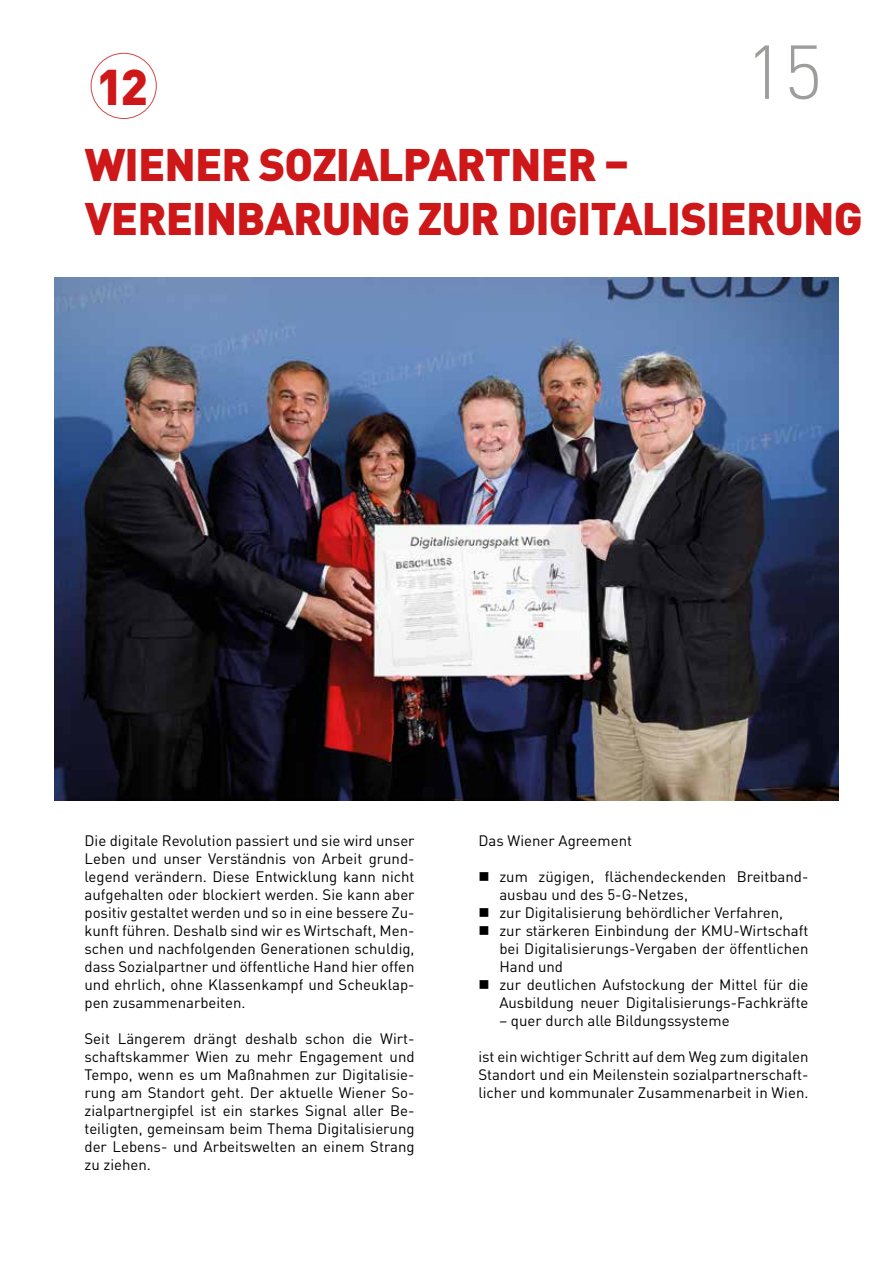
<style>
.page{position:relative;width:893px;height:1263px;background:#fff}
.page>*{position:absolute;margin:0;border:0;box-sizing:border-box;transform-origin:0 0}
.t1{font:300 75px "DIN";color:#9d9d9c}
.t2{font:900 49.5px "DIN Pro";color:#cd1719}
.t3{font:900 45px/54px "DIN Pro";letter-spacing:-.02em;color:#cd1719}
.t4{font:15px/18px "DIN Pro";color:#000;text-align:justify}
</style>
<div class="page">
<img style="left:54px;top:277px;width:785px;height:523px">
<div style="left:91px;top:53px;width:66px;height:66px;border:1px solid #cd1719;border-radius:50%"></div>
<h2 class="t2" style="left:96px;top:53px;width:53px">12</h2>
<h1 class="t1" style="left:745px;top:26px;width:79px">15</h1>
<h3 class="t3" style="left:85px;top:136px;width:780px">WIENER SOZIALPARTNER –<br>VEREINBARUNG ZUR DIGITALISIERUNG</h3>
<p class="t4" style="left:84px;top:831px;width:332px">Die digitale Revolution passiert und sie wird unser Leben und unser Verständnis von Arbeit grund&shy;legend verändern. Diese Entwicklung kann nicht aufgehalten oder blockiert werden. Sie kann aber positiv gestaltet werden und so in eine bessere Zu&shy;kunft führen. Deshalb sind wir es Wirtschaft, Men&shy;schen und nachfolgenden Generationen schuldig, dass Sozialpartner und öffentliche Hand hier offen und ehrlich, ohne Klassenkampf und Scheuklap&shy;pen zusammenarbeiten.</p>
<p class="t4" style="left:84px;top:1029px;width:332px">Seit Längerem drängt deshalb schon die Wirt&shy;schaftskammer Wien zu mehr Engagement und Tempo, wenn es um Maßnahmen zur Digitalisie&shy;rung am Standort geht. Der aktuelle Wiener So&shy;zialpartnergipfel ist ein starkes Signal aller Be&shy;teiligten, gemeinsam beim Thema Digitalisierung der Lebens- und Arbeitswelten an einem Strang zu ziehen.</p>
<p class="t4" style="left:478px;top:831px;width:155px">Das Wiener Agreement</p>
<p class="t4" style="left:499px;top:867px;width:311px;text-indent:-21px">■ zum zügigen, flächendeckenden Breitband&shy;ausbau und des 5-G-Netzes,</p>
<p class="t4" style="left:478px;top:903px;width:306px">■ zur Digitalisierung behördlicher Verfahren,</p>
<p class="t4" style="left:499px;top:921px;width:311px;text-indent:-21px">■ zur stärkeren Einbindung der KMU-Wirtschaft bei Digitalisierungs-Vergaben der öffentlichen Hand und</p>
<p class="t4" style="left:478px;top:975px;width:332px;text-align:right">■ zur deutlichen Aufstockung der Mittel für die<br>Ausbildung neuer Digitalisierungs-Fachkräfte</p>
<p class="t4" style="left:499px;top:1011px;width:232px">– quer durch alle Bildungssysteme</p>
<p class="t4" style="left:478px;top:1047px;width:332px">ist ein wichtiger Schritt auf dem Weg zum digitalen Standort und ein Meilenstein sozialpartnerschaft&shy;licher und kommunaler Zusammenarbeit in Wien.</p>
</div>
